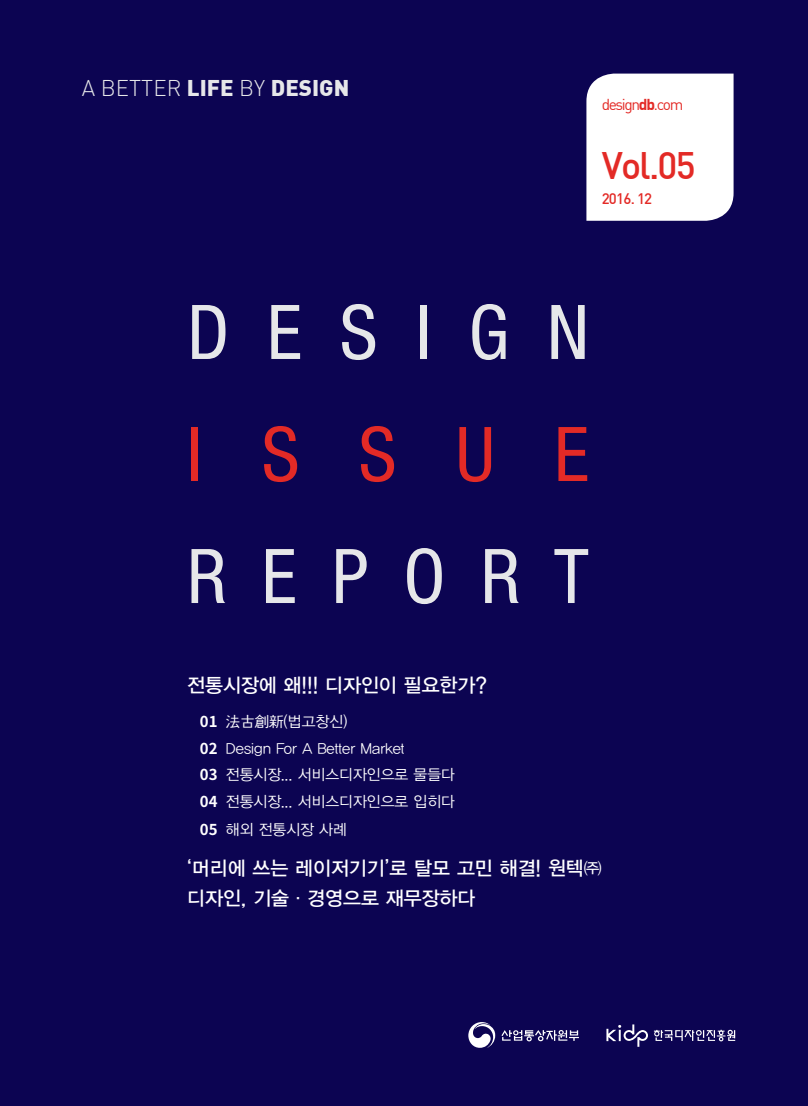
<style>
.page{position:relative;width:808px;height:1106px;background:#0c0452}
.page>*{position:absolute;margin:0;border:0;box-sizing:border-box;transform-origin:0 0}
.t1{font:condensed 75.45px "Helvetica 57";letter-spacing:.485em;color:#e6e7e9}
.t2{font:condensed 75.45px "Helvetica 57";letter-spacing:.785em;color:#e32a26}
.t3{font:37.5px "Dinmed";color:#e32a26}
.t4{font:22.35px "Dinbla";color:#e6e7e9}
.t5{font:19.5px/30px "YDVYGO13";color:#fff}
.t6{font:15.45px "Dinreg";letter-spacing:-.09em;color:#e32a26}
.t7{font:15px/26.5px "YDVYGO12";color:#fff}
.t8{font:15px "Dinmed";letter-spacing:-.05em;color:#e32a26}
.s1{font-family:"Dinlig"}
.s2{font-family:"Dinbol"}
.s3{font-family:"Noto Sans CJ Kkr";font-weight:700}
</style>
<div class="page">
<svg style="left:654px;top:1029px;width:81px;height:12px"></svg>
<svg style="left:606px;top:1024px;width:42px;height:22px"></svg>
<svg style="left:501px;top:1030px;width:78px;height:11px"></svg>
<svg style="left:468px;top:1022px;width:27px;height:26px"></svg>
<div style="left:586px;top:74px;width:147px;height:147px;background:#fff"></div>
<h3 class="t4" style="left:82px;top:73px;width:269px"><span class="s1">A BETTER</span> LIFE <span class="s1">BY</span> DESIGN</h3>
<p class="t6" style="left:602px;top:95px;width:83px">design<span class="s2">db</span>.com</p>
<h2 class="t3" style="left:602px;top:142px;width:95px">Vol.05</h2>
<p class="t8" style="left:602px;top:189px;width:52px">2016. 12</p>
<h1 class="t1" style="left:187px;top:288px;width:403px">DESIGN</h1>
<h1 class="t2" style="left:187px;top:410px;width:403px">ISSUE</h1>
<h1 class="t1" style="left:187px;top:532px;width:403px">REPORT</h1>
<h3 class="t5" style="left:187px;top:669px;width:302px">전통시장에 왜!!! 디자인이 필요한가?</h3>
<p class="t7" style="left:200px;top:707px;width:257px"><span class="s3">01</span> 法古創新(법고창신)<br><span class="s3">02</span> Design For A Better Market<br><span class="s3">03</span> 전통시장... 서비스디자인으로 물들다<br><span class="s3">04</span> 전통시장... 서비스디자인으로 입히다</p>
<p class="t7" style="left:200px;top:815px;width:148px"><span class="s3">05</span> 해외 전통시장 사례</p>
<h3 class="t5" style="left:187px;top:852px;width:416px">‘머리에 쓰는 레이저기기’로 탈모 고민 해결! 원텍㈜디자인, 기술·경영으로 재무장하다</h3>
</div>
